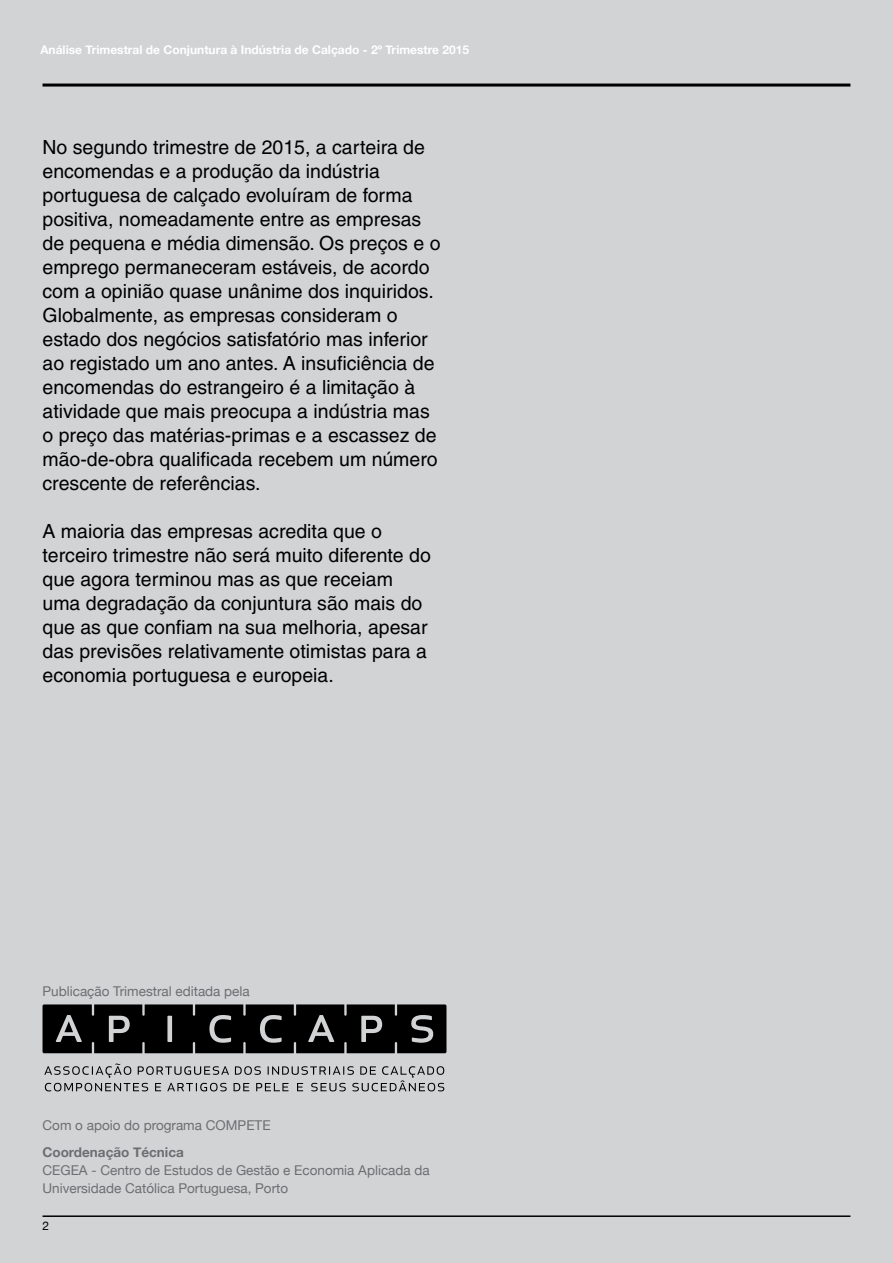
<style>
.page{position:relative;width:893px;height:1263px;background:#d1d3d4}
.page>*{position:absolute;margin:0;border:0;box-sizing:border-box;transform-origin:0 0}
.t1{font:19.5px/24px "Helvetica";color:#000}
.t2{font:13.5px/18px "Helvetica Neue";color:#6d6e71}
.t3{font:700 13.5px "Helvetica Neue";color:#6d6e71}
.t4{font:700 12px "Helvetica Neue";color:#fff}
.t5{font:12px "Helvetica Neue";color:#000}
</style>
<div class="page">
<hr style="left:43px;top:84px;width:807px;height:3px;background:#000">
<hr style="left:43px;top:1215px;width:807px;height:2px;background:#000">
<svg style="left:43px;top:1004px;width:403px;height:87px"></svg>
<p class="t4" style="left:40px;top:42px;width:430px">Análise Trimestral de Conjuntura à Indústria de Calçado - 2º Trimestre 2015</p>
<p class="t1" style="left:43px;top:135px;width:400px">No segundo trimestre de 2015, a carteira de encomendas e a produção da indústria portuguesa de calçado evoluíram de forma positiva, nomeadamente entre as empresas de pequena e média dimensão. Os preços e o emprego permaneceram estáveis, de acordo com a opinião quase unânime dos inquiridos.<br>Globalmente, as empresas consideram o estado dos negócios satisfatório mas inferior ao registado um ano antes. A insuficiência de encomendas do estrangeiro é a limitação à atividade que mais preocupa a indústria mas o preço das matérias-primas e a escassez de mão-de-obra qualificada recebem um número crescente de referências.</p>
<p class="t1" style="left:43px;top:519px;width:390px">A maioria das empresas acredita que o terceiro trimestre não será muito diferente do que agora terminou mas as que receiam uma degradação da conjuntura são mais do que as que confiam na sua melhoria, apesar das previsões relativamente otimistas para a economia portuguesa e europeia.</p>
<p class="t2" style="left:43px;top:982px;width:209px">Publicação Trimestral editada pela</p>
<p class="t2" style="left:43px;top:1116px;width:230px">Com o apoio do programa COMPETE</p>
<p class="t3" style="left:42px;top:1144px;width:143px">Coordenação Técnica</p>
<p class="t2" style="left:42px;top:1161px;width:389px">CEGEA - Centro de Estudos de Gestão e Economia Aplicada da<br>Universidade Católica Portuguesa, Porto</p>
<p class="t5" style="left:43px;top:1218px;width:8px">2</p>
</div>
